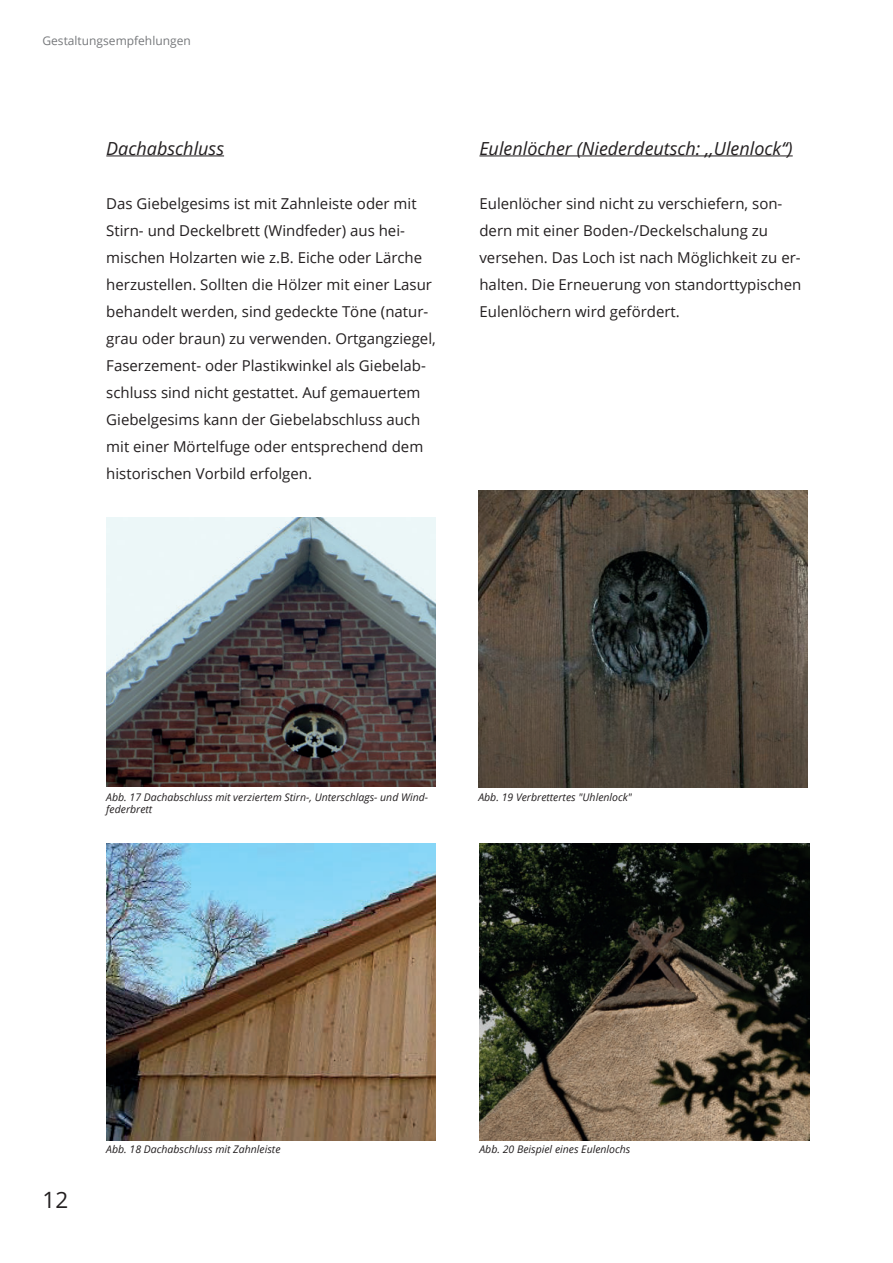
<style>
.page{position:relative;width:893px;height:1263px;background:#fff}
.page>*{position:absolute;margin:0;border:0;box-sizing:border-box;transform-origin:0 0}
.t1{font:22.5px "Open Sans";color:#231f20}
.t2{font:italic 18px "Open Sans";color:#231f20}
.t3{font:15px/27px "Open Sans";color:#231f20}
.t4{font:12px "Open Sans";color:#76787b}
.t5{font:italic 10.5px/12px "Open Sans";color:#231f20}
</style>
<div class="page">
<hr style="left:106px;top:155px;width:118px;height:1px;background:#231f20">
<img style="left:106px;top:517px;width:330px;height:269px">
<img style="left:106px;top:844px;width:330px;height:296px">
<img style="left:479px;top:844px;width:330px;height:296px">
<img style="left:478px;top:490px;width:330px;height:297px">
<hr style="left:479px;top:155px;width:314px;height:1px;background:#231f20">
<p class="t4" style="left:43px;top:36px;width:150px">Gestaltungsempfehlungen</p>
<p class="t2" style="left:106px;top:141px;width:119px">Dachabschluss</p>
<p class="t3" style="left:106px;top:191px;width:331px">Das Giebelgesims ist mit Zahnleiste oder mit Stirn- und Deckelbrett (Windfeder) aus hei&shy;mischen Holzarten wie z.B. Eiche oder Lärche herzustellen. Sollten die Hölzer mit einer Lasur behandelt werden, sind gedeckte Töne (natur&shy;grau oder braun) zu verwenden. Ortgangziegel, Faserzement- oder Plastikwinkel als Giebelab&shy;schluss sind nicht gestattet. Auf gemauertem Giebelgesims kann der Giebelabschluss auch mit einer Mörtelfuge oder entsprechend dem historischen Vorbild erfolgen.</p>
<p class="t2" style="left:479px;top:141px;width:315px">Eulenlöcher (Niederdeutsch: ‚‚Ulenlock‘‘)</p>
<p class="t3" style="left:479px;top:189px;width:323px">Eulenlöcher sind nicht zu verschiefern, son&shy;dern mit einer Boden-/Deckelschalung zu versehen. Das Loch ist nach Möglichkeit zu er&shy;halten. Die Erneuerung von standorttypischen Eulenlöchern wird gefördert.</p>
<p class="t5" style="left:106px;top:792px;width:323px">Abb. 17 Dachabschluss mit verziertem Stirn-, Unterschlags- und Wind&shy;federbrett</p>
<p class="t5" style="left:478px;top:793px;width:155px">Abb. 19 Verbrettertes "Uhlenlock"</p>
<h1 class="t1" style="left:43px;top:1184px;width:27px">12</h1>
<p class="t5" style="left:106px;top:1144px;width:176px">Abb. 18 Dachabschluss mit Zahnleiste</p>
<p class="t5" style="left:479px;top:1144px;width:153px">Abb. 20 Beispiel eines Eulenlochs</p>
</div>
